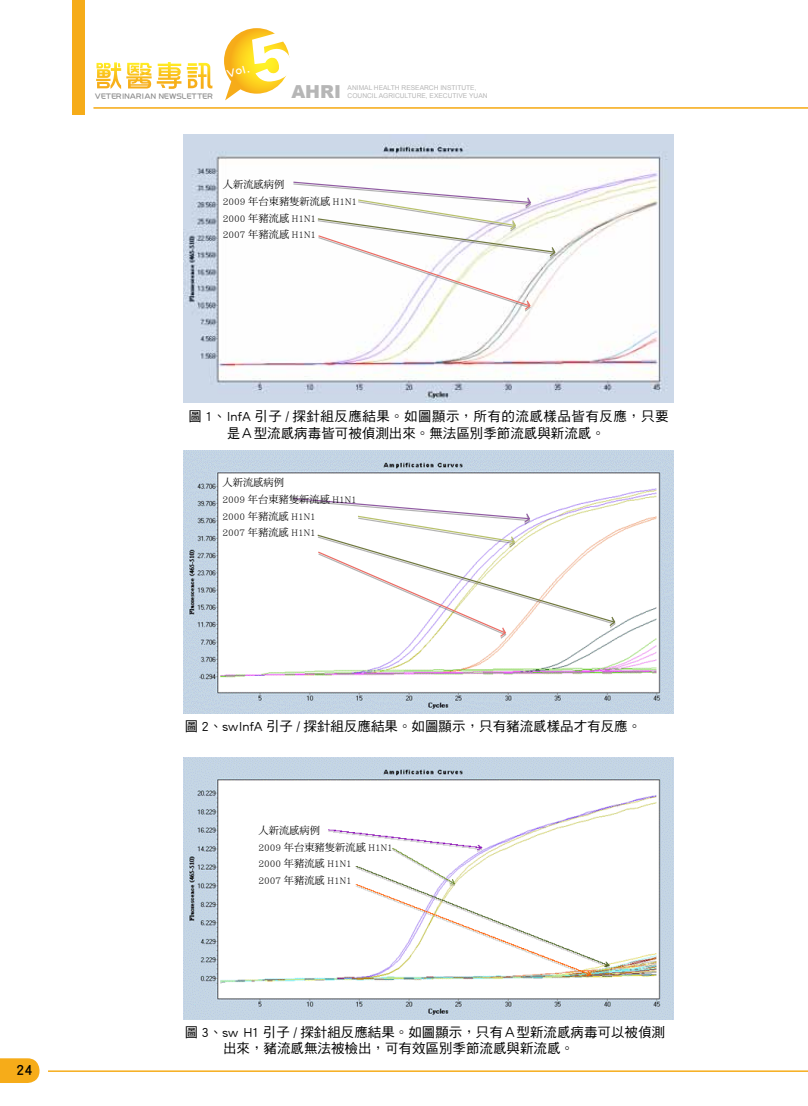
<style>
.page{position:relative;width:808px;height:1106px;background:#fff}
.page>*{position:absolute;margin:0;border:0;box-sizing:border-box;transform-origin:0 0}
.t1{font:900 17.85px "Arial";color:#b6b6b6}
.t2{font:15px "DF Hei Std W7";color:#000}
.t3{font:13.5px/16.5px "DF Hei Std W5";color:#000}
.t4{font:12.45px "DF Hua Zong Std W5";color:#fff}
.t5{font:10.2px/16.6px "DF Ming Std W5";color:#000}
.t6{font:8.7px "DF Hua Zong Std W5";color:#8a8a8a}
.t7{font:6.6px/7.9px "Arial";color:#b6b6b6}
</style>
<div class="page">
<img style="left:183px;top:450px;width:491px;height:263px">
<svg style="left:292px;top:497px;width:324px;height:143px"></svg>
<img style="left:183px;top:757px;width:491px;height:262px">
<img style="left:183px;top:134px;width:491px;height:269px">
<svg style="left:292px;top:181px;width:264px;height:132px"></svg>
<svg style="left:97px;top:62px;width:115px;height:27px"></svg>
<div style="left:72px;top:0;width:13px;height:114px;background:#f6ac19"></div>
<svg style="left:0;top:1058px;width:40px;height:25px"></svg>
<hr style="left:94px;top:107px;width:714px;height:1px;background:#f6ac19">
<hr style="left:48px;top:1070px;width:760px;height:1px;background:#f6ac19">
<svg style="left:224px;top:28px;width:66px;height:72px"></svg>
<p class="t4" style="left:225px;top:67px;width:25px;rotate:-15deg">Vol.</p>
<p class="t6" style="left:95px;top:91px;width:119px">VETERINARIAN NEWSLETTER</p>
<h1 class="t1" style="left:291px;top:81px;width:51px">AHRI</h1>
<p class="t7" style="left:348px;top:83px;width:141px">ANIMAL HEALTH RESEARCH INSTITUTE,<br>COUNCIL AGRICULTURE, EXECUTIVE YUAN</p>
<p class="t5" style="left:223px;top:176px;width:136px">人新流感病例<br>2009 年台東豬隻新流感 H1N1<br>2000 年豬流感 H1N1<br>2007 年豬流感 H1N1</p>
<p class="t3" style="left:227px;top:408px;width:443px;text-indent:-38px">圖 1、InfA 引子 / 探針組反應結果。如圖顯示，所有的流感樣品皆有反應，只要是Ａ型流感病毒皆可被偵測出來。無法區別季節流感與新流感。</p>
<p class="t5" style="left:222px;top:474px;width:136px">人新流感病例<br>2009 年台東豬隻新流感 H1N1<br>2000 年豬流感 H1N1<br>2007 年豬流感 H1N1</p>
<p class="t2" style="left:16px;top:1061px;width:18px">24</p>
<p class="t3" style="left:185px;top:718px;width:458px">圖 2、swInfA 引子 / 探針組反應結果。如圖顯示，只有豬流感樣品才有反應。</p>
<p class="t5" style="left:258px;top:821px;width:136px">人新流感病例<br>2009 年台東豬隻新流感 H1N1<br>2000 年豬流感 H1N1<br>2007 年豬流感 H1N1</p>
<p class="t3" style="left:223px;top:1023px;width:443px;text-indent:-38px">圖 3、sw H1 引子 / 探針組反應結果。如圖顯示，只有Ａ型新流感病毒可以被偵測出來，豬流感無法被檢出，可有效區別季節流感與新流感。</p>
</div>
